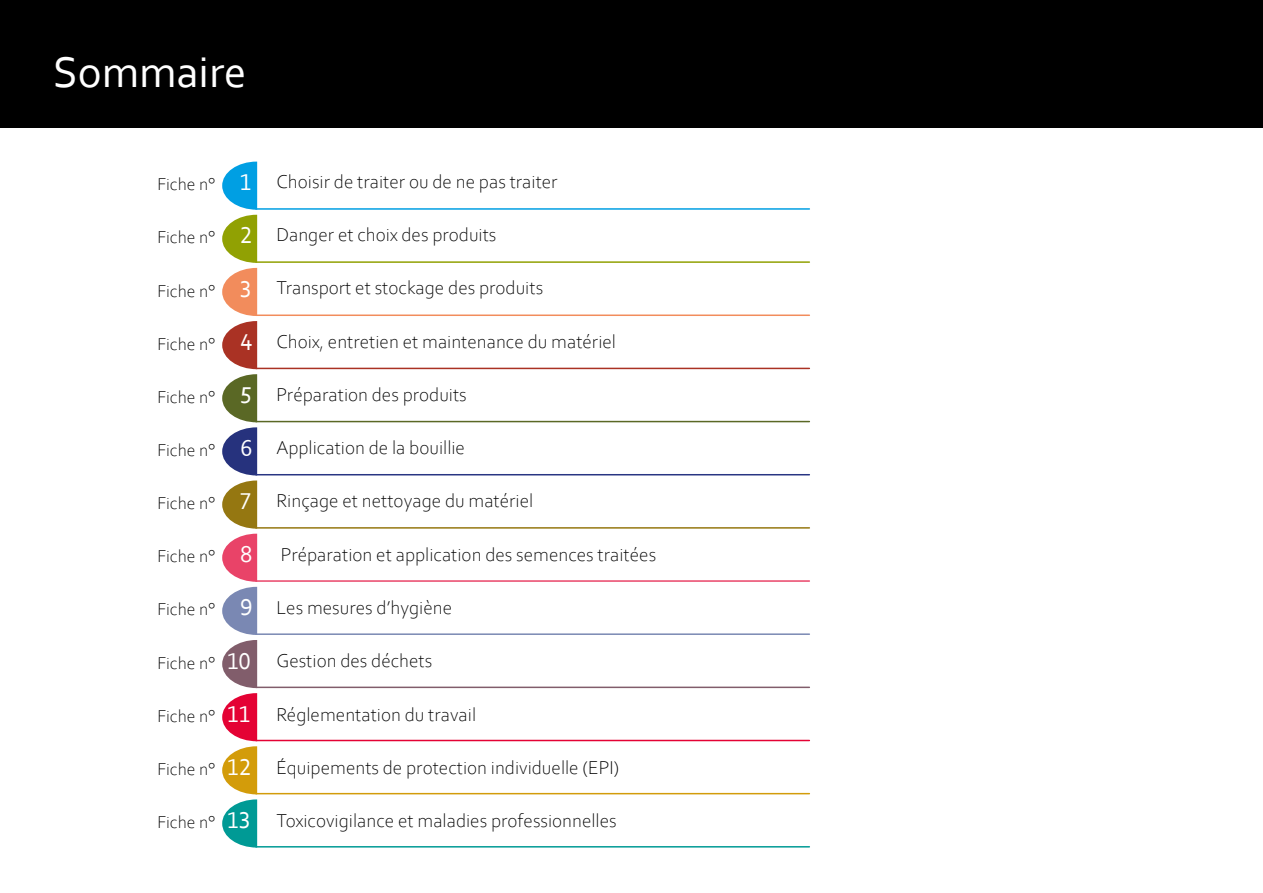
<style>
.page{position:relative;width:1263px;height:893px;background:#fff}
.page>*{position:absolute;margin:0;border:0;box-sizing:border-box;transform-origin:0 0}
.t1{font:45px "Corbel";color:#fff}
.t2{font:300 19.5px "Corbel";color:#000}
.t3{font:300 18px "Corbel";color:#000}
.s1{font-weight:400;font-size:24px;color:#fff}
</style>
<div class="page">
<div style="left:0;top:0;width:1263px;height:128px;background:#000"></div>
<hr style="left:256px;top:208px;width:553px;height:2px;background:#009fe3">
<hr style="left:256px;top:261px;width:553px;height:2px;background:#91a103">
<hr style="left:256px;top:314px;width:553px;height:2px;background:#f28c5c">
<hr style="left:256px;top:368px;width:553px;height:1px;background:#aa3224">
<hr style="left:256px;top:421px;width:553px;height:1px;background:#5a6825">
<hr style="left:256px;top:474px;width:553px;height:1px;background:#283583">
<hr style="left:256px;top:527px;width:553px;height:2px;background:#957711">
<hr style="left:256px;top:580px;width:553px;height:2px;background:#e94368">
<hr style="left:256px;top:633px;width:553px;height:2px;background:#7a88b3">
<hr style="left:256px;top:687px;width:553px;height:1px;background:#815d6b">
<hr style="left:256px;top:740px;width:553px;height:1px;background:#e40234">
<hr style="left:256px;top:793px;width:553px;height:1px;background:#d39c0a">
<svg style="left:222px;top:162px;width:35px;height:685px"></svg>
<hr style="left:256px;top:846px;width:553px;height:1px;background:#009a95">
<h1 class="t1" style="left:53px;top:44px;width:195px">Sommaire</h1>
<p class="t3" style="left:157px;top:173px;width:96px">Fiche n° <span class="s1">1</span></p>
<p class="t3" style="left:157px;top:226px;width:96px">Fiche n° <span class="s1">2</span></p>
<p class="t3" style="left:157px;top:279px;width:95px">Fiche n° <span class="s1">3</span></p>
<p class="t3" style="left:157px;top:332px;width:97px">Fiche n° <span class="s1">4</span></p>
<p class="t3" style="left:157px;top:385px;width:96px">Fiche n° <span class="s1">5</span></p>
<p class="t3" style="left:157px;top:438px;width:97px">Fiche n° <span class="s1">6</span></p>
<p class="t3" style="left:157px;top:491px;width:95px">Fiche n° <span class="s1">7</span></p>
<p class="t3" style="left:157px;top:545px;width:97px">Fiche n° <span class="s1">8</span></p>
<p class="t3" style="left:157px;top:598px;width:97px">Fiche n° <span class="s1">9</span></p>
<p class="t3" style="left:157px;top:651px;width:95px">Fiche n° <span class="s1">10</span></p>
<p class="t3" style="left:157px;top:704px;width:95px">Fiche n° <span class="s1">11</span></p>
<p class="t3" style="left:157px;top:757px;width:95px">Fiche n° <span class="s1">12</span></p>
<p class="t3" style="left:157px;top:810px;width:94px">Fiche n° <span class="s1">13</span></p>
<p class="t2" style="left:276px;top:169px;width:283px">Choisir de traiter ou de ne pas traiter</p>
<p class="t2" style="left:276px;top:222px;width:222px">Danger et choix des produits</p>
<p class="t2" style="left:276px;top:275px;width:268px">Transport et stockage des produits</p>
<p class="t2" style="left:276px;top:329px;width:341px">Choix, entretien et maintenance du matériel</p>
<p class="t2" style="left:276px;top:382px;width:192px">Préparation des produits</p>
<p class="t2" style="left:276px;top:435px;width:190px">Application de la bouillie</p>
<p class="t2" style="left:276px;top:488px;width:258px">Rinçage et nettoyage du matériel</p>
<p class="t2" style="left:281px;top:542px;width:377px">Préparation et application des semences traitées</p>
<p class="t2" style="left:276px;top:595px;width:177px">Les mesures d’hygiène</p>
<p class="t2" style="left:276px;top:648px;width:157px">Gestion des déchets</p>
<p class="t2" style="left:276px;top:701px;width:201px">Réglementation du travail</p>
<p class="t2" style="left:276px;top:755px;width:344px">Équipements de protection individuelle (EPI)</p>
<p class="t2" style="left:276px;top:808px;width:342px">Toxicovigilance et maladies professionnelles</p>
</div>
